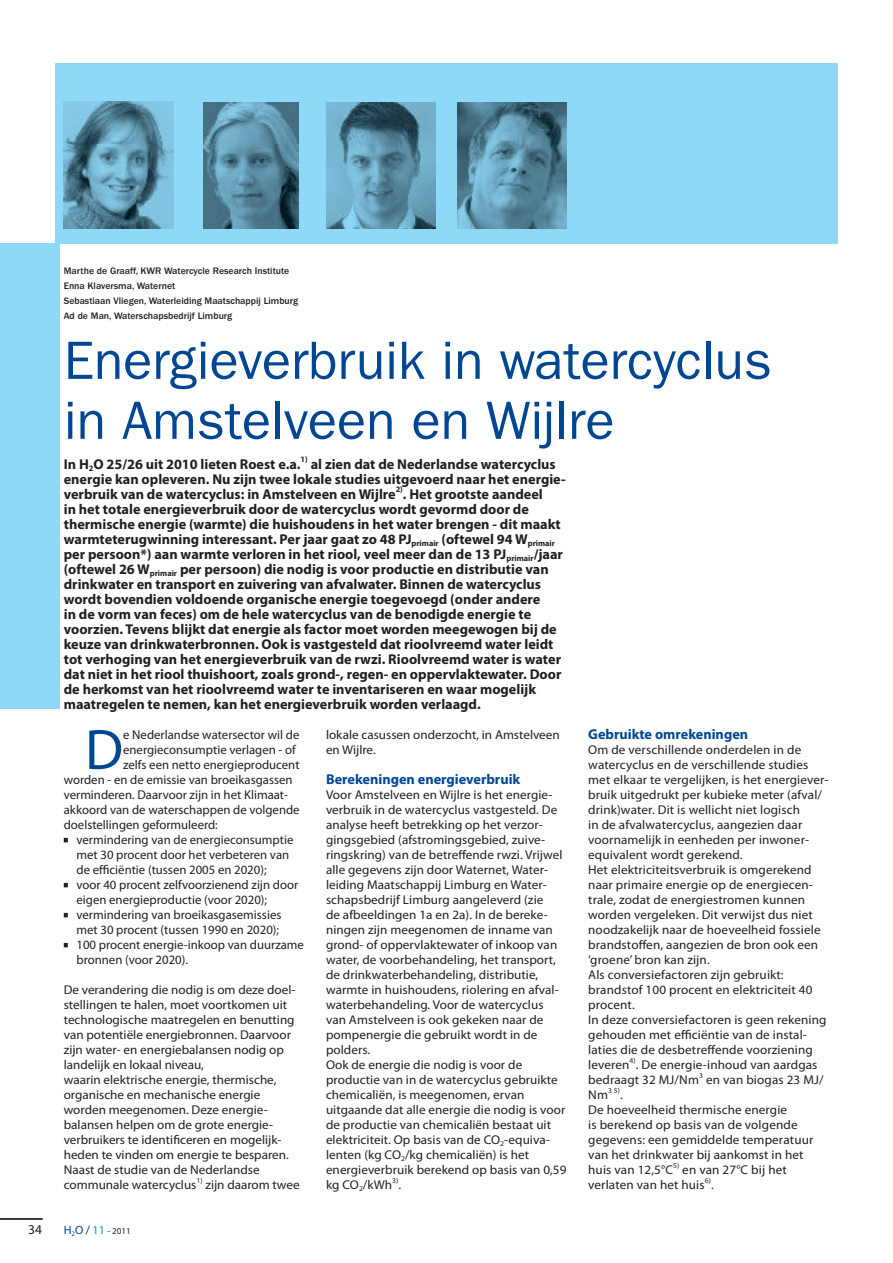
<style>
.page{position:relative;width:893px;height:1263px;background:#fff}
.page>*{position:absolute;margin:0;border:0;box-sizing:border-box;transform-origin:0 0}
.t1{font:57.3px "Myriad Pro";color:#004693}
.t2{font:54px/60px "ITC Franklin Gothic Std";color:#004693}
.t3{font:700 14.25px/15px "Myriad Pro";color:#231f20}
.t4{font:700 14.25px "Myriad Pro";color:#004693}
.t5{font:13.5px "Myriad Pro";color:#231f20}
.t6{font:12.75px/15px "Myriad Pro";letter-spacing:.005em;color:#231f20}
.t7{font:500 9.75px/15px "ITC Franklin Gothic Std";color:#231f20}
.t8{font:9px "Myriad Pro";color:#231f20}
.s1{font-size:12px;color:#004693}
.s2{font-size:12px}
.s3{font-size:12px;color:#00a2b1}
</style>
<div class="page">
<div style="left:55px;top:64px;width:783px;height:180px;background:#8ed8f8"></div>
<hr style="left:0;top:1219px;width:43px;height:1px;background:#231f20">
<div style="left:0;top:244px;width:60px;height:465px;background:#8ed8f8"></div>
<img style="left:204px;top:103px;width:94px;height:126px">
<img style="left:64px;top:102px;width:110px;height:127px">
<img style="left:326px;top:102px;width:110px;height:127px">
<img style="left:457px;top:102px;width:110px;height:127px">
<svg style="left:64px;top:838px;width:4px;height:4px"></svg>
<svg style="left:64px;top:883px;width:4px;height:4px"></svg>
<svg style="left:64px;top:913px;width:4px;height:4px"></svg>
<svg style="left:64px;top:943px;width:4px;height:4px"></svg>
<p class="t7" style="left:64px;top:264px;width:236px">Marthe de Graaff, KWR Watercycle Research Institute Enna Klaversma, Waternet<br>Sebastiaan Vliegen, Waterleiding Maatschappij Limburg Ad de Man, Waterschapsbedrijf Limburg</p>
<h2 class="t2" style="left:64px;top:336px;width:709px">Energieverbruik in watercyclus in Amstelveen en Wijlre</h2>
<p class="t3" style="left:64px;top:458px;width:503px">In H<sub>2</sub>O 25/26 uit 2010 lieten Roest e.a.<sup>1)</sup> al zien dat de Nederlandse watercyclus energie kan opleveren. Nu zijn twee lokale studies uitgevoerd naar het energie&shy;verbruik van de watercyclus: in Amstelveen en Wijlre<sup>2)</sup>. Het grootste aandeel<br>in het totale energieverbruik door de watercyclus wordt gevormd door de thermische energie (warmte) die huishoudens in het water brengen - dit maakt warmteterugwinning interessant. Per jaar gaat zo 48 PJ<sub>primair</sub> (oftewel 94 W<sub>primair </sub>per persoon*) aan warmte verloren in het riool, veel meer dan de 13 PJ<sub>primair</sub>/jaar (oftewel 26 W<sub>primair</sub> per persoon) die nodig is voor productie en distributie van drinkwater en transport en zuivering van afvalwater. Binnen de watercyclus wordt bovendien voldoende organische energie toegevoegd (onder andere<br>in de vorm van feces) om de hele watercyclus van de benodigde energie te voorzien. Tevens blijkt dat energie als factor moet worden meegewogen bij de keuze van drinkwaterbronnen. Ook is vastgesteld dat rioolvreemd water leidt tot verhoging van het energieverbruik van de rwzi. Rioolvreemd water is water dat niet in het riool thuishoort, zoals grond-, regen- en oppervlaktewater. Door de herkomst van het rioolvreemd water te inventariseren en waar mogelijk maatregelen te nemen, kan het energieverbruik worden verlaagd.</p>
<h1 class="t1" style="left:85px;top:728px;width:40px">D</h1>
<p class="t6" style="left:123px;top:728px;width:178px">e Nederlandse watersector wil de</p>
<p class="t6" style="left:326px;top:728px;width:235px">lokale casussen onderzocht, in Amstelveen en Wijlre.</p>
<p class="t4" style="left:326px;top:774px;width:196px">Berekeningen energieverbruik</p>
<p class="t6" style="left:326px;top:788px;width:242px">Voor Amstelveen en Wijlre is het energie&shy;verbruik in de watercyclus vastgesteld. De analyse heeft betrekking op het verzor&shy;gingsgebied (afstromingsgebied, zuive&shy;ringskring) van de betreffende rwzi. Vrijwel alle gegevens zijn door Waternet, Water&shy;leiding Maatschappij Limburg en Water&shy;schapsbedrijf Limburg aangeleverd (zie<br>de afbeeldingen 1a en 2a). In de bereke&shy;ningen zijn meegenomen de inname van grond- of oppervlaktewater of inkoop van water, de voorbehandeling, het transport, de drinkwaterbehandeling, distributie, warmte in huishoudens, riolering en afval&shy;waterbehandeling. Voor de watercyclus van Amstelveen is ook gekeken naar de pompenergie die gebruikt wordt in de polders.<br>Ook de energie die nodig is voor de productie van in de watercyclus gebruikte chemicaliën, is meegenomen, ervan uitgaande dat alle energie die nodig is voor de productie van chemicaliën bestaat uit elektriciteit. Op basis van de CO<sub>2</sub>-equiva&shy;lenten (kg CO<sub>2</sub>/kg chemicaliën) is het energieverbruik berekend op basis van 0,59 kg CO<sub>2</sub>/kWh<sup>3)</sup>.</p>
<p class="t6" style="left:123px;top:743px;width:174px">energieconsumptie verlagen - of</p>
<p class="t6" style="left:123px;top:758px;width:178px">zelfs een netto energieproducent</p>
<p class="t6" style="left:64px;top:773px;width:230px">worden - en de emissie van broeikasgassen</p>
<p class="t6" style="left:64px;top:788px;width:226px">verminderen. Daarvoor zijn in het Klimaat-</p>
<p class="t6" style="left:64px;top:803px;width:237px">akkoord van de waterschappen de volgende</p>
<p class="t6" style="left:64px;top:818px;width:156px">doelstellingen geformuleerd:</p>
<p class="t6" style="left:77px;top:833px;width:218px">vermindering van de energieconsumptie</p>
<p class="t6" style="left:77px;top:848px;width:214px">met 30 procent door het verbeteren van</p>
<p class="t6" style="left:77px;top:863px;width:192px">de efficiëntie (tussen 2005 en 2020);</p>
<p class="t6" style="left:77px;top:878px;width:223px">voor 40 procent zelfvoorzienend zijn door</p>
<p class="t6" style="left:77px;top:893px;width:192px">eigen energieproductie (voor 2020);</p>
<p class="t6" style="left:77px;top:908px;width:206px">vermindering van broeikasgasemissies</p>
<p class="t6" style="left:77px;top:923px;width:204px">met 30 procent (tussen 1990 en 2020);</p>
<p class="t6" style="left:77px;top:938px;width:229px">100 procent energie-inkoop van duurzame</p>
<p class="t6" style="left:77px;top:953px;width:113px">bronnen (voor 2020).</p>
<p class="t6" style="left:64px;top:983px;width:237px">De verandering die nodig is om deze doel&shy;stellingen te halen, moet voortkomen uit technologische maatregelen en benutting van potentiële energiebronnen. Daarvoor zijn water- en energiebalansen nodig op landelijk en lokaal niveau,<br>waarin elektrische energie, thermische, organische en mechanische energie worden meegenomen. Deze energie&shy;balansen helpen om de grote energie&shy;verbruikers te identificeren en mogelijk&shy;heden te vinden om energie te besparen.<br>Naast de studie van de Nederlandse communale watercyclus<sup>1)</sup> zijn daarom twee</p>
<p class="t5" style="left:28px;top:1224px;width:15px">34</p>
<p class="t8" style="left:64px;top:1227px;width:68px"><span class="s1">H</span><sub>2</sub><span class="s1">O</span> <span class="s2">/</span> <span class="s3">11</span> - 2011</p>
<p class="t4" style="left:588px;top:729px;width:161px">Gebruikte omrekeningen</p>
<p class="t6" style="left:588px;top:743px;width:242px">Om de verschillende onderdelen in de watercyclus en de verschillende studies met elkaar te vergelijken, is het energiever&shy;bruik uitgedrukt per kubieke meter (afval/ drink)water. Dit is wellicht niet logisch<br>in de afvalwatercyclus, aangezien daar voornamelijk in eenheden per inwoner&shy;equivalent wordt gerekend.<br>Het elektriciteitsverbruik is omgerekend naar primaire energie op de energiecen&shy;trale, zodat de energiestromen kunnen worden vergeleken. Dit verwijst dus niet noodzakelijk naar de hoeveelheid fossiele brandstoffen, aangezien de bron ook een ‘groene’ bron kan zijn.<br>Als conversiefactoren zijn gebruikt: brandstof 100 procent en elektriciteit 40 procent.<br>In deze conversiefactoren is geen rekening gehouden met efficiëntie van de instal&shy;laties die de desbetreffende voorziening leveren<sup>4)</sup>. De energie-inhoud van aardgas bedraagt 32 MJ/Nm<sup>3</sup> en van biogas 23 MJ/ Nm<sup>3</sup> <sup>5)</sup>.<br>De hoeveelheid thermische energie<br>is berekend op basis van de volgende gegevens: een gemiddelde temperatuur van het drinkwater bij aankomst in het huis van 12,5°C<sup>5)</sup> en van 27°C bij het verlaten van het huis<sup>6)</sup>.</p>
</div>
